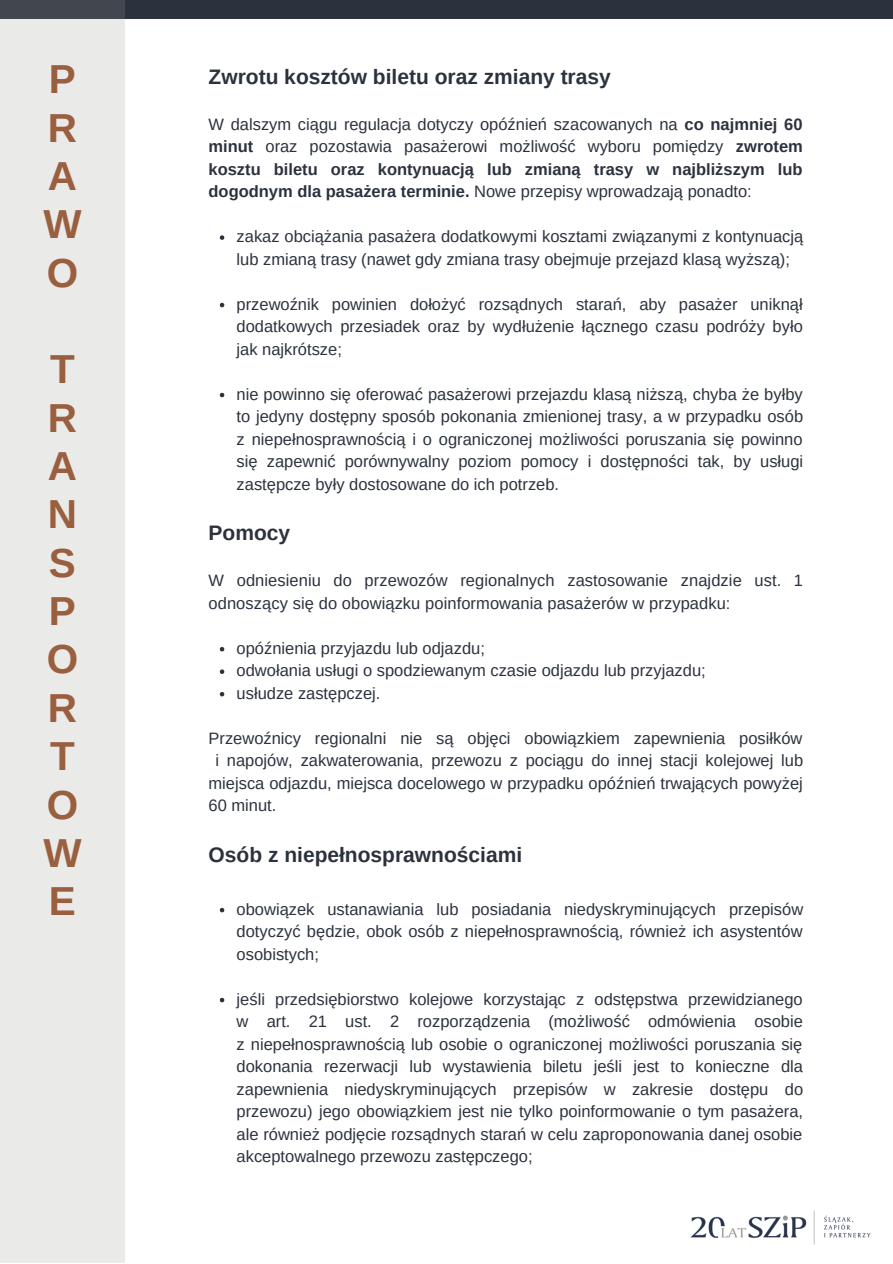
<style>
.page{position:relative;width:893px;height:1264px;background:#fff}
.page>*{position:absolute;margin:0;border:0;box-sizing:border-box;transform-origin:0 0}
.t1{font:700 40.5px "Arimo";color:#9a5f3e}
.t2{font:700 21px "Arimo";color:#2b323e}
.t3{font:16.5px/22.5px "Arimo";color:#2b323e;text-align:justify}
.s1{font-weight:700}
</style>
<div class="page">
<div style="left:0;top:0;width:892px;height:19px;background:#2b323e"></div>
<div style="left:0;top:0;width:125px;height:1262px;background:#eaeae9"></div>
<img style="left:690px;top:1210px;width:181px;height:35px">
<svg style="left:220px;top:235px;width:4px;height:5px"></svg>
<svg style="left:220px;top:303px;width:4px;height:4px"></svg>
<svg style="left:220px;top:393px;width:4px;height:4px"></svg>
<svg style="left:220px;top:647px;width:4px;height:4px"></svg>
<svg style="left:220px;top:669px;width:4px;height:5px"></svg>
<svg style="left:220px;top:692px;width:4px;height:4px"></svg>
<svg style="left:220px;top:907px;width:4px;height:5px"></svg>
<svg style="left:220px;top:997px;width:4px;height:5px"></svg>
<p class="t1" style="left:49px;top:56px;width:28px">P</p>
<p class="t1" style="left:48px;top:105px;width:31px">R</p>
<p class="t1" style="left:48px;top:153px;width:31px">A</p>
<p class="t1" style="left:43px;top:201px;width:40px">W</p>
<p class="t1" style="left:47px;top:250px;width:33px">O</p>
<p class="t1" style="left:50px;top:346px;width:26px">T</p>
<p class="t1" style="left:48px;top:395px;width:31px">R</p>
<p class="t1" style="left:48px;top:443px;width:31px">A</p>
<p class="t1" style="left:48px;top:491px;width:31px">N</p>
<p class="t1" style="left:49px;top:540px;width:28px">S</p>
<p class="t1" style="left:49px;top:588px;width:28px">P</p>
<p class="t1" style="left:47px;top:637px;width:33px">O</p>
<p class="t1" style="left:48px;top:685px;width:31px">R</p>
<p class="t1" style="left:50px;top:733px;width:26px">T</p>
<p class="t1" style="left:47px;top:782px;width:33px">O</p>
<p class="t1" style="left:43px;top:830px;width:40px">W</p>
<p class="t1" style="left:49px;top:878px;width:28px">E</p>
<p class="t2" style="left:208px;top:64px;width:404px">Zwrotu kosztów biletu oraz zmiany trasy</p>
<p class="t3" style="left:208px;top:113px;width:595px">W dalszym ciągu regulacja dotyczy opóźnień szacowanych na <span class="s1">co najmniej 60 minut</span> oraz pozostawia pasażerowi możliwość wyboru pomiędzy <span class="s1">zwrotem kosztu biletu oraz kontynuacją lub zmianą trasy w najbliższym lub dogodnym dla pasażera terminie.</span> Nowe przepisy wprowadzają ponadto:</p>
<p class="t3" style="left:236px;top:225px;width:568px">zakaz obciążania pasażera dodatkowymi kosztami związanymi z kontynuacją lub zmianą trasy (nawet gdy zmiana trasy obejmuje przejazd klasą wyższą);</p>
<p class="t3" style="left:236px;top:292px;width:567px">przewoźnik powinien dołożyć rozsądnych starań, aby pasażer uniknął dodatkowych przesiadek oraz by wydłużenie łącznego czasu podróży było jak najkrótsze;</p>
<p class="t3" style="left:236px;top:382px;width:568px">nie powinno się oferować pasażerowi przejazdu klasą niższą, chyba że byłby to jedyny dostępny sposób pokonania zmienionej trasy, a w przypadku osób z niepełnosprawnością i o ograniczonej możliwości poruszania się powinno się zapewnić porównywalny poziom pomocy i dostępności tak, by usługi zastępcze były dostosowane do ich potrzeb.</p>
<p class="t2" style="left:208px;top:521px;width:83px">Pomocy</p>
<p class="t3" style="left:208px;top:569px;width:596px">W odniesieniu do przewozów regionalnych zastosowanie znajdzie ust. 1 odnoszący się do obowiązku poinformowania pasażerów w przypadku:</p>
<p class="t3" style="left:236px;top:636px;width:250px">opóźnienia przyjazdu lub odjazdu;</p>
<p class="t3" style="left:236px;top:659px;width:470px">odwołania usługi o spodziewanym czasie odjazdu lub przyjazdu;</p>
<p class="t3" style="left:236px;top:681px;width:145px">usłudze zastępczej.</p>
<p class="t3" style="left:208px;top:726px;width:595px">Przewoźnicy regionalni nie są objęci obowiązkiem zapewnienia posiłków</p>
<p class="t3" style="left:215px;top:749px;width:589px">i napojów, zakwaterowania, przewozu z pociągu do innej stacji kolejowej lub</p>
<p class="t3" style="left:208px;top:771px;width:596px">miejsca odjazdu, miejsca docelowego w przypadku opóźnień trwających powyżej</p>
<p class="t3" style="left:208px;top:794px;width:69px">60 minut.</p>
<p class="t2" style="left:208px;top:842px;width:315px">Osób z niepełnosprawnościami</p>
<p class="t3" style="left:236px;top:897px;width:568px">obowiązek ustanawiania lub posiadania niedyskryminujących przepisów dotyczyć będzie, obok osób z niepełnosprawnością, również ich asystentów osobistych;</p>
<p class="t3" style="left:236px;top:987px;width:568px">jeśli przedsiębiorstwo kolejowe korzystając z odstępstwa przewidzianego w art. 21 ust. 2 rozporządzenia (możliwość odmówienia osobie z niepełnosprawnością lub osobie o ograniczonej możliwości poruszania się dokonania rezerwacji lub wystawienia biletu jeśli jest to konieczne dla zapewnienia niedyskryminujących przepisów w zakresie dostępu do przewozu) jego obowiązkiem jest nie tylko poinformowanie o tym pasażera, ale również podjęcie rozsądnych starań w celu zaproponowania danej osobie akceptowalnego przewozu zastępczego;</p>
</div>
